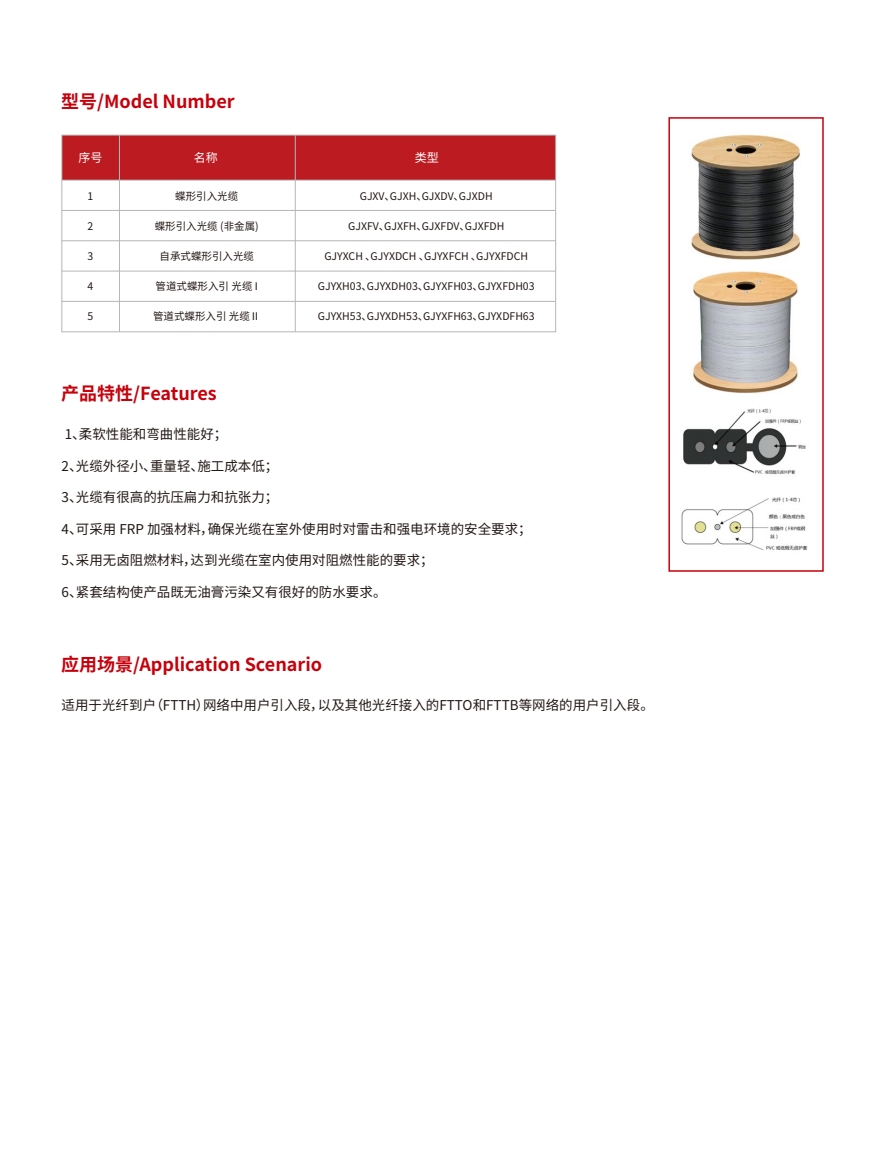
<style>
.page{position:relative;width:893px;height:1149px;background:#fff}
.page>*{position:absolute;margin:0;border:0;box-sizing:border-box;transform-origin:0 0}
.t1{font:700 18px "Source Han Sans CN";color:#c7000b}
.t2{font:13.5px "Source Han Sans CN";color:#221815}
.t3{font:12px "Source Han Sans CN";color:#fff}
.t4{font:10.5px "Source Han Sans CN";color:#221815}
</style>
<div class="page">
<div style="left:668px;top:117px;width:156px;height:454px;border:2px solid #c7000b"></div>
<div style="left:62px;top:135px;width:494px;height:45px;background:#bb1b21"></div>
<div style="left:61px;top:135px;width:495px;height:197px;border:1px solid #b5b6b6"></div>
<hr style="left:62px;top:240px;width:494px;height:1px;background:#b5b6b6">
<hr style="left:62px;top:270px;width:493px;height:1px;background:#b5b6b6">
<hr style="left:62px;top:210px;width:494px;height:1px;background:#b5b6b6">
<hr style="left:62px;top:301px;width:494px;height:1px;background:#b5b6b6">
<hr style="left:62px;top:180px;width:494px;height:1px;background:#b5b6b6">
<hr style="left:295px;top:135px;width:1px;height:197px;background:#b5b6b6">
<hr style="left:119px;top:135px;width:1px;height:197px;background:#b5b6b6">
<img style="left:691px;top:134px;width:110px;height:126px">
<img style="left:692px;top:271px;width:106px;height:122px">
<img style="left:683px;top:408px;width:123px;height:67px">
<img style="left:681px;top:497px;width:127px;height:54px">
<h1 class="t1" style="left:61px;top:91px;width:175px">型号/Model Number</h1>
<p class="t3" style="left:78px;top:151px;width:26px">序号</p>
<p class="t4" style="left:87px;top:190px;width:7px">1</p>
<p class="t4" style="left:87px;top:220px;width:7px">2</p>
<p class="t4" style="left:87px;top:250px;width:7px">3</p>
<p class="t4" style="left:87px;top:280px;width:7px">4</p>
<p class="t4" style="left:87px;top:310px;width:7px">5</p>
<p class="t3" style="left:194px;top:151px;width:25px">名称</p>
<p class="t3" style="left:415px;top:151px;width:25px">类型</p>
<p class="t4" style="left:175px;top:190px;width:64px">蝶形引入光缆</p>
<p class="t4" style="left:155px;top:220px;width:105px">蝶形引入光缆 (非金属)</p>
<p class="t4" style="left:160px;top:250px;width:96px">自承式蝶形引入光缆</p>
<p class="t4" style="left:156px;top:280px;width:104px">管道式蝶形入引 光缆 I</p>
<p class="t4" style="left:153px;top:310px;width:109px">管道式蝶形入引 光缆Ⅱ</p>
<p class="t4" style="left:360px;top:190px;width:134px">GJXV、GJXH、GJXDV、GJXDH</p>
<p class="t4" style="left:348px;top:220px;width:158px">GJXFV、GJXFH、GJXFDV、GJXFDH</p>
<p class="t4" style="left:324px;top:250px;width:205px">GJYXCH 、GJYXDCH 、GJYXFCH 、GJYXFDCH</p>
<p class="t4" style="left:318px;top:280px;width:218px">GJYXH03、GJYXDH03、GJYXFH03、GJYXFDH03</p>
<p class="t4" style="left:318px;top:310px;width:218px">GJYXH53、GJYXDH53、GJYXFH63、GJYXDFH63</p>
<h1 class="t1" style="left:61px;top:383px;width:157px">产品特性/Features</h1>
<p class="t2" style="left:65px;top:426px;width:164px">1、柔软性能和弯曲性能好；</p>
<p class="t2" style="left:62px;top:458px;width:218px">2、光缆外径小、重量轻、施工成本低；</p>
<p class="t2" style="left:62px;top:489px;width:218px">3、光缆有很高的抗压扁力和抗张力；</p>
<p class="t2" style="left:62px;top:521px;width:472px">4、可采用 FRP 加强材料，确保光缆在室外使用时对雷击和强电环境的安全要求；</p>
<p class="t2" style="left:62px;top:552px;width:373px">5、采用无卤阻燃材料，达到光缆在室内使用对阻燃性能的要求；</p>
<p class="t2" style="left:62px;top:584px;width:326px">6、紧套结构使产品既无油膏污染又有很好的防水要求。</p>
<h1 class="t1" style="left:61px;top:653px;width:262px">应用场景/Application Scenario</h1>
<p class="t2" style="left:62px;top:696px;width:594px">适用于光纤到户（FTTH）网络中用户引入段，以及其他光纤接入的FTTO和FTTB等网络的用户引入段。</p>
</div>
